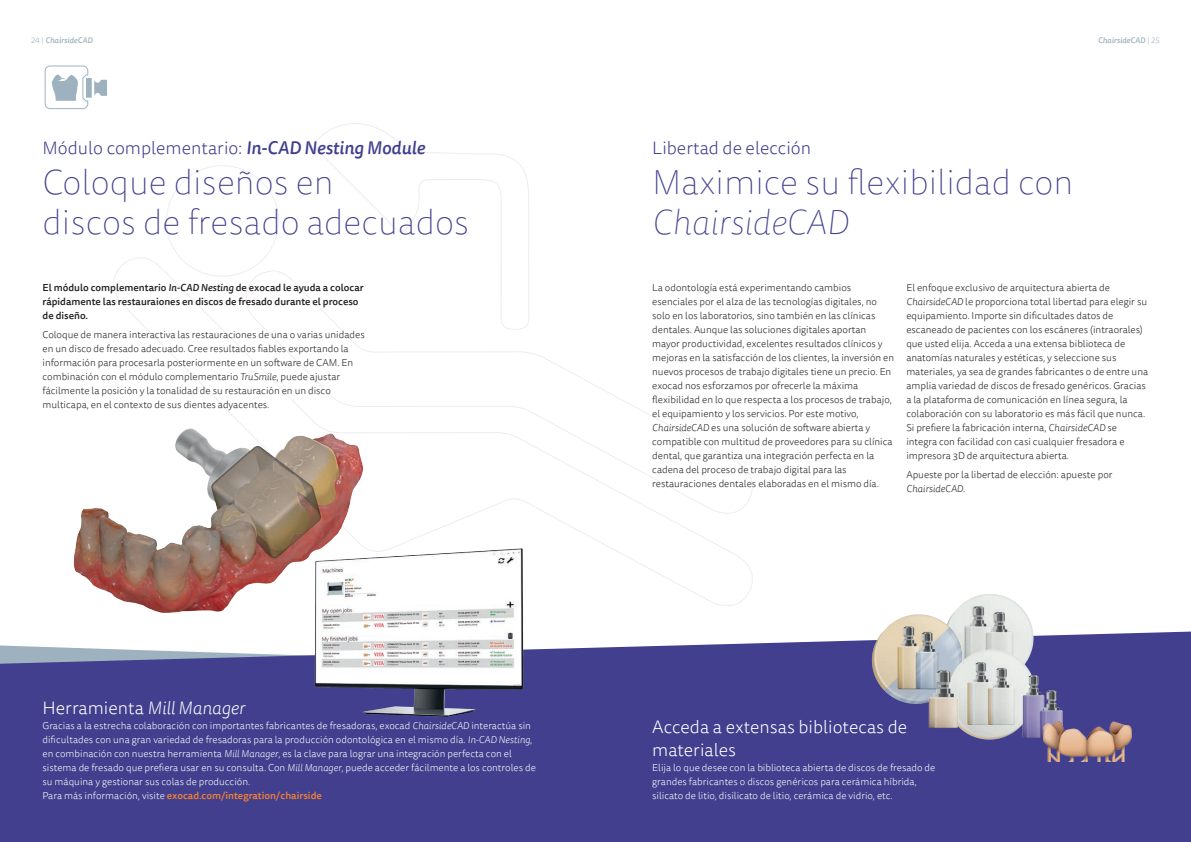
<style>
.page{position:relative;width:1191px;height:842px;background:#fff}
.page>*{position:absolute;margin:0;border:0;box-sizing:border-box;transform-origin:0 0}
.t1{font:100 35px/40px "Tisa Sans Pro";color:#413f8e}
.t2{font:italic 100 35px "Tisa Sans Pro";color:#413f8e}
.t3{font:300 18px/23px "Tisa Sans Pro";color:#fff}
.t4{font:300 18px "Tisa Sans Pro";color:#413f8e}
.t5{font:300 10px/14px "Tisa Sans Pro";color:#231f20}
.t6{font:300 10px/14px "Tisa Sans Pro";color:#fff}
.t7{font:500 10px/14px "Tisa Sans Pro";color:#231f20}
.t8{font:italic 500 8px "Tisa Sans Pro";color:#9db2be}
.s1{font-weight:300;font-style:normal}
.s2{font-weight:500;font-style:italic}
.s3{font-style:italic}
.s4{font-weight:500;color:#f48232}
</style>
<div class="page">
<div style="left:0;top:632px;width:1191px;height:210px;background:#413f8e"></div>
<svg style="left:244px;top:272px;width:509px;height:246px"></svg>
<svg style="left:312px;top:123px;width:217px;height:207px"></svg>
<svg style="left:166px;top:165px;width:113px;height:112px"></svg>
<img style="left:73px;top:405px;width:296px;height:208px">
<img style="left:955px;top:594px;width:78px;height:56px">
<img style="left:872px;top:611px;width:92px;height:93px">
<img style="left:945px;top:650px;width:90px;height:90px">
<img style="left:898px;top:657px;width:90px;height:91px">
<img style="left:997px;top:662px;width:90px;height:91px">
<svg style="left:45px;top:66px;width:62px;height:43px"></svg>
<img style="left:1042px;top:702px;width:90px;height:60px">
<img style="left:307px;top:544px;width:222px;height:181px">
<p class="t8" style="left:31px;top:34px;width:63px"><span class="s1">24 |</span> ChairsideCAD</p>
<p class="t8" style="left:1098px;top:34px;width:63px">ChairsideCAD <span class="s1">| 25</span></p>
<h2 class="t4" style="left:43px;top:137px;width:384px">Módulo complementario: <span class="s2">In-CAD Nesting Module</span></h2>
<h1 class="t1" style="left:43px;top:164px;width:428px">Coloque diseños en<br>discos de fresado adecuados</h1>
<p class="t7" style="left:43px;top:280px;width:323px">El módulo complementario <span class="s3">In-CAD Nesting</span> de exocad le ayuda a colocar rápidamente las restauraiones en discos de fresado durante el proceso de diseño.</p>
<p class="t5" style="left:43px;top:328px;width:324px">Coloque de manera interactiva las restauraciones de una o varias unidades en un disco de fresado adecuado. Cree resultados fiables exportando la información para procesarla posteriormente en un software de CAM. En combinación con el módulo complementario <span class="s3">TruSmile</span>, puede ajustar fácilmente la posición y la tonalidad de su restauración en un disco multicapa, en el contexto de sus dientes adyacentes.</p>
<h2 class="t3" style="left:43px;top:696px;width:204px">Herramienta <span class="s3">Mill Manager</span></h2>
<p class="t6" style="left:43px;top:719px;width:495px">Gracias a la estrecha colaboración con importantes fabricantes de fresadoras, exocad <span class="s3">ChairsideCAD</span> interactúa sin dificultades con una gran variedad de fresadoras para la producción odontológica en el mismo día. <span class="s3">In-CAD Nesting</span>, en combinación con nuestra herramienta <span class="s3">Mill Manager</span>, es la clave para lograr una integración perfecta con el sistema de fresado que prefiera usar en su consulta. Con <span class="s3">Mill Manager</span>, puede acceder fácilmente a los controles de su máquina y gestionar sus colas de producción.<br>Para más información, visite <span class="s4">exocad.com/integration/chairside</span></p>
<h2 class="t4" style="left:652px;top:136px;width:160px">Libertad de elección</h2>
<h1 class="t1" style="left:652px;top:164px;width:422px">Maximice su flexibilidad con</h1>
<h1 class="t2" style="left:652px;top:200px;width:198px">ChairsideCAD</h1>
<p class="t5" style="left:652px;top:281px;width:243px">La odontología está experimentando cambios esenciales por el alza de las tecnologías digitales, no solo en los laboratorios, sino también en las clínicas dentales. Aunque las soluciones digitales aportan mayor productividad, excelentes resultados clínicos y mejoras en la satisfacción de los clientes, la inversión en nuevos procesos de trabajo digitales tiene un precio. En exocad nos esforzamos por ofrecerle la máxima flexibilidad en lo que respecta a los procesos de trabajo, el equipamiento y los servicios. Por este motivo, <span class="s3">ChairsideCAD</span> es una solución de software abierta y compatible con multitud de proveedores para su clínica dental, que garantiza una integración perfecta en la cadena del proceso de trabajo digital para las restauraciones dentales elaboradas en el mismo día.</p>
<p class="t5" style="left:906px;top:281px;width:243px">El enfoque exclusivo de arquitectura abierta de <span class="s3">ChairsideCAD</span> le proporciona total libertad para elegir su equipamiento. Importe sin dificultades datos de escaneado de pacientes con los escáneres (intraorales) que usted elija. Acceda a una extensa biblioteca de anatomías naturales y estéticas, y seleccione sus materiales, ya sea de grandes fabricantes o de entre una amplia variedad de discos de fresado genéricos. Gracias a la plataforma de comunicación en línea segura, la colaboración con su laboratorio es más fácil que nunca.<br>Si prefiere la fabricación interna, <span class="s3">ChairsideCAD</span> se integra con facilidad con casi cualquier fresadora e impresora 3D de arquitectura abierta.</p>
<p class="t5" style="left:906px;top:468px;width:208px">Apueste por la libertad de elección: apueste por<br><span class="s3">ChairsideCAD</span>.</p>
<h2 class="t3" style="left:652px;top:715px;width:256px">Acceda a extensas bibliotecas de materiales</h2>
<p class="t6" style="left:652px;top:761px;width:285px">Elija lo que desee con la biblioteca abierta de discos de fresado de grandes fabricantes o discos genéricos para cerámica híbrida, silicato de litio, disilicato de litio, cerámica de vidrio, etc.</p>
</div>
